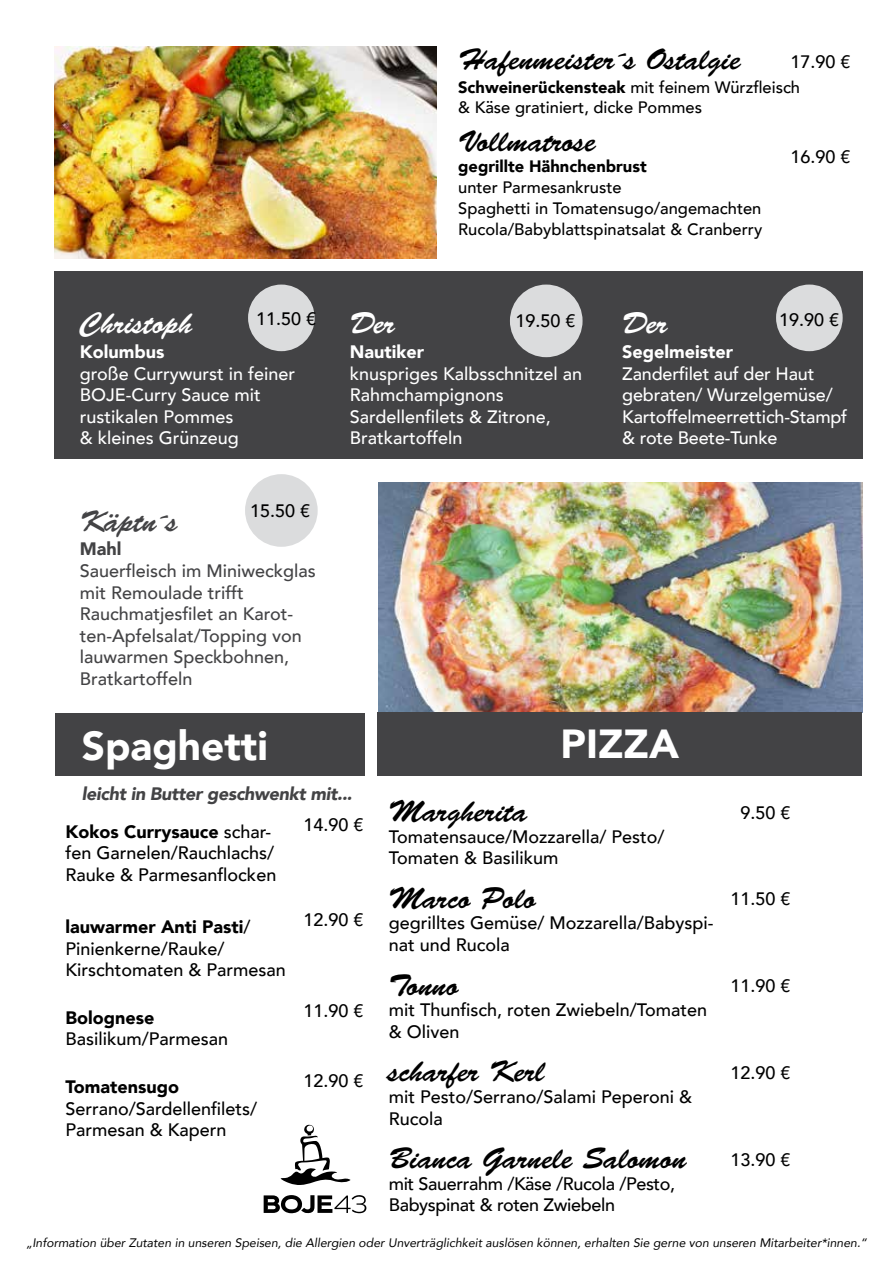
<style>
.page{position:relative;width:893px;height:1263px;background:#fff}
.page>*{position:absolute;margin:0;border:0;box-sizing:border-box;transform-origin:0 0}
.t1{font:900 40.5px "Avenir";color:#fff}
.t2{font:30px "Brush Script Std";color:#000}
.t3{font:30px "Brush Script Std";color:#fff}
.t4{font:30px "Brush Script Std";color:#434345}
.t5{font:500 18px/21.6px "Avenir";color:#000}
.t6{font:500 18px/21.6px "Avenir";color:#fff}
.t7{font:500 18px/21.6px "Avenir";color:#434345}
.t8{font:500 18px/21.6px "Avenir";letter-spacing:-.02em;color:#000}
.t9{font:italic 900 18px "Avenir";letter-spacing:-.02em;color:#434345}
.t10{font:900 18px "Avenir";color:#fff}
.t11{font:900 18px "Avenir";color:#000}
.t12{font:900 18px "Avenir";color:#434345}
.t13{font:500 16.5px/21px "Avenir";color:#000}
.t14{font:900 16.5px "Avenir";color:#000}
.t15{font:italic 12.3px "Avenir";color:#000}
.s1{font-weight:900}
</style>
<div class="page">
<img style="left:378px;top:483px;width:484px;height:229px">
<div style="left:54px;top:271px;width:808px;height:188px;background:#434345"></div>
<div style="left:510px;top:285px;width:73px;height:72px;background:#dbdcdd;border-radius:50%"></div>
<div style="left:776px;top:285px;width:67px;height:66px;background:#dbdcdd;border-radius:50%"></div>
<div style="left:248px;top:285px;width:67px;height:66px;background:#dbdcdd;border-radius:50%"></div>
<div style="left:55px;top:713px;width:310px;height:63px;background:#434345"></div>
<div style="left:245px;top:474px;width:73px;height:73px;background:#dbdcdd;border-radius:50%"></div>
<img style="left:54px;top:47px;width:383px;height:211px">
<svg style="left:264px;top:1195px;width:102px;height:18px"></svg>
<svg style="left:281px;top:1125px;width:70px;height:60px"></svg>
<div style="left:377px;top:712px;width:485px;height:64px;background:#434345"></div>
<h2 class="t2" style="left:458px;top:43px;width:284px">Hafenmeister´s Ostalgie</h2>
<p class="t13" style="left:458px;top:77px;width:343px;line-height:19.8px"><span class="s1">Schweinerückensteak</span> mit feinem Würzfleisch &amp; Käse gratiniert, dicke Pommes</p>
<h2 class="t2" style="left:458px;top:125px;width:139px">Vollmatrose</h2>
<p class="t14" style="left:458px;top:152px;width:190px">gegrillte Hähnchenbrust</p>
<p class="t13" style="left:458px;top:176px;width:306px">unter Parmesankruste<br>Spaghetti in Tomatensugo/angemachten<br>Rucola/Babyblattspinatsalat &amp; Cranberry</p>
<p class="t5" style="left:790px;top:50px;width:62px">17.90 €</p>
<p class="t5" style="left:790px;top:145px;width:62px">16.90 €</p>
<p class="t5" style="left:256px;top:307px;width:62px">11.50 €</p>
<h2 class="t3" style="left:350px;top:307px;width:47px">Der</h2>
<p class="t10" style="left:350px;top:336px;width:76px">Nautiker</p>
<p class="t6" style="left:350px;top:362px;width:234px">knuspriges Kalbsschnitzel an<br>Rahmchampignons<br>Sardellenfilets &amp; Zitrone,<br>Bratkartoffeln</p>
<h2 class="t3" style="left:622px;top:307px;width:47px">Der</h2>
<p class="t10" style="left:622px;top:336px;width:113px">Segelmeister</p>
<p class="t6" style="left:622px;top:362px;width:227px">Zanderfilet auf der Haut gebraten/ Wurzelgemüse/<br>Kartoffelmeerrettich-Stampf &amp; rote Beete-Tunke</p>
<h2 class="t3" style="left:80px;top:307px;width:114px">Christoph</h2>
<p class="t5" style="left:779px;top:308px;width:62px">19.90 €</p>
<p class="t10" style="left:80px;top:336px;width:86px">Kolumbus</p>
<p class="t6" style="left:80px;top:362px;width:217px">große Currywurst in feiner<br>BOJE-Curry Sauce mit rustikalen Pommes<br>&amp; kleines Grünzeug</p>
<p class="t5" style="left:516px;top:309px;width:62px">19.50 €</p>
<p class="t5" style="left:250px;top:499px;width:62px">15.50 €</p>
<h2 class="t4" style="left:80px;top:504px;width:100px">Käptn´s</h2>
<p class="t12" style="left:80px;top:534px;width:43px">Mahl</p>
<p class="t7" style="left:80px;top:559px;width:237px">Sauerfleisch im Miniweckglas mit Remoulade trifft<br>Rauchmatjesfilet an Karot&shy;ten-Apfelsalat/Topping von lauwarmen Speckbohnen,<br>Bratkartoffeln</p>
<h1 class="t1" style="left:82px;top:711px;width:188px">Spaghetti</h1>
<p class="t9" style="left:82px;top:779px;width:272px">leicht in Butter geschwenkt mit...</p>
<p class="t5" style="left:66px;top:820px;width:212px"><span class="s1">Kokos Currysauce</span> schar&shy;fen Garnelen/Rauchlachs/<br>Rauke &amp; Parmesanflocken</p>
<p class="t5" style="left:303px;top:813px;width:62px">14.90 €</p>
<p class="t5" style="left:66px;top:915px;width:222px"><span class="s1">lauwarmer Anti Pasti</span>/<br>Pinienkerne/Rauke/<br>Kirschtomaten &amp; Parmesan</p>
<p class="t5" style="left:303px;top:908px;width:62px">12.90 €</p>
<p class="t11" style="left:66px;top:1002px;width:90px">Bolognese</p>
<p class="t5" style="left:66px;top:1027px;width:164px">Basilikum/Parmesan</p>
<p class="t5" style="left:303px;top:999px;width:62px">11.90 €</p>
<p class="t11" style="left:66px;top:1071px;width:115px">Tomatensugo</p>
<p class="t5" style="left:66px;top:1097px;width:193px">Serrano/Sardellenfilets/<br>Parmesan &amp; Kapern</p>
<p class="t5" style="left:303px;top:1068px;width:62px">12.90 €</p>
<h1 class="t1" style="left:560px;top:709px;width:120px">PIZZA</h1>
<h2 class="t2" style="left:389px;top:795px;width:140px">Margherita</h2>
<p class="t5" style="left:389px;top:825px;width:277px">Tomatensauce/Mozzarella/ Pesto/<br>Tomaten &amp; Basilikum</p>
<h2 class="t2" style="left:389px;top:881px;width:149px">Marco Polo</h2>
<p class="t5" style="left:389px;top:911px;width:326px">gegrilltes Gemüse/ Mozzarella/Babyspi&shy;nat und Rucola</p>
<h2 class="t2" style="left:389px;top:968px;width:71px">Tonno</h2>
<p class="t5" style="left:389px;top:998px;width:320px">mit Thunfisch, roten Zwiebeln/Tomaten &amp; Oliven</p>
<h2 class="t2" style="left:389px;top:1055px;width:157px">scharfer Kerl</h2>
<p class="t5" style="left:389px;top:1085px;width:305px">mit Pesto/Serrano/Salami Peperoni &amp;<br>Rucola</p>
<h2 class="t2" style="left:389px;top:1141px;width:299px">Bianca Garnele Salomon</h2>
<p class="t8" style="left:389px;top:1171px;width:288px">mit Sauerrahm /Käse /Rucola /Pesto,<br>Babyspinat &amp; roten Zwiebeln</p>
<p class="t5" style="left:740px;top:801px;width:52px">9.50 €</p>
<p class="t5" style="left:730px;top:887px;width:62px">11.50 €</p>
<p class="t5" style="left:730px;top:974px;width:62px">11.90 €</p>
<p class="t5" style="left:730px;top:1061px;width:62px">12.90 €</p>
<p class="t5" style="left:730px;top:1147px;width:62px">13.90 €</p>
<p class="t15" style="left:26px;top:1235px;width:842px">„Information über Zutaten in unseren Speisen, die Allergien oder Unverträglichkeit auslösen können, erhalten Sie gerne von unseren Mitarbeiter*innen.“</p>
</div>
